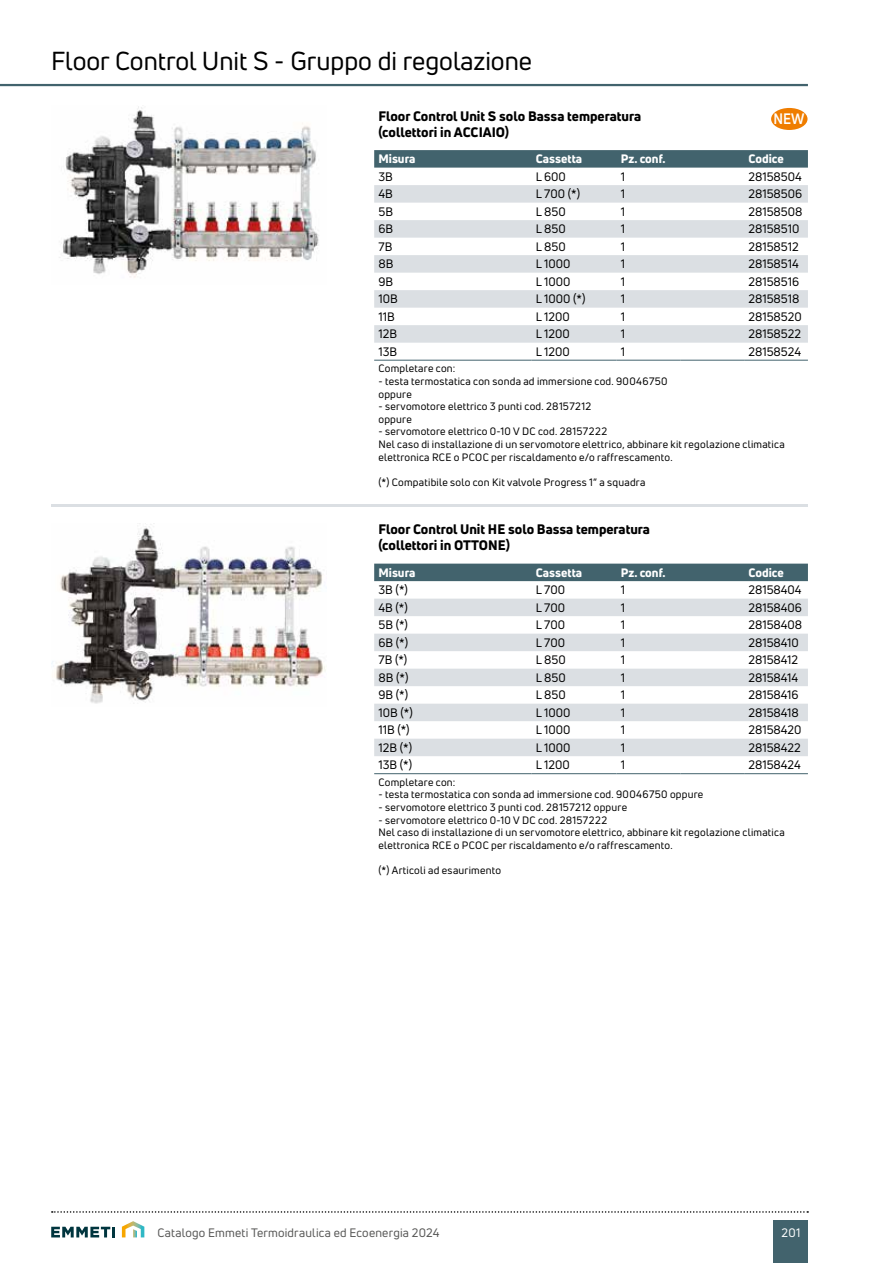
<style>
.page{position:relative;width:893px;height:1263px;background:#fff}
.page>*{position:absolute;margin:0;border:0;box-sizing:border-box;transform-origin:0 0}
.t1{font:25.5px "Uni Neue";color:#000}
.t2{font:700 14.85px "Uni Neue";color:#fff;scale:.93 1}
.t3{font:800 13.5px/16.2px "Uni Neue";color:#000}
.t4{font:12px "Uni Neue";color:#000}
.t5{font:800 12px "Uni Neue";color:#fff}
.t6{font:12px "Uni Neue";letter-spacing:.015em;color:#575756}
.t7{font:12px "Uni Neue";color:#fff}
.t8{font:10.5px/12.6px "Uni Neue";letter-spacing:.02em;color:#000}
</style>
<div class="page">
<hr style="left:0;top:84px;width:808px;height:2px;background:#42636d">
<svg style="left:122px;top:1221px;width:22px;height:16px"></svg>
<svg style="left:51px;top:1227px;width:64px;height:10px"></svg>
<div style="left:774px;top:1220px;width:34px;height:43px;background:#42636d"></div>
<svg style="left:52px;top:1211px;width:756px;height:2px"></svg>
<img style="left:59px;top:106px;width:260px;height:172px">
<svg style="left:771px;top:107px;width:37px;height:23px"></svg>
<div style="left:771px;top:108px;width:36px;height:22px;background:#ef7d00;border-radius:50%"></div>
<svg style="left:374px;top:150px;width:434px;height:18px;background:#476770"></svg>
<svg style="left:374px;top:185px;width:434px;height:158px;fill:#dbdfe3"></svg>
<hr style="left:374px;top:360px;width:157px;height:1px;background:#42636d">
<hr style="left:531px;top:360px;width:86px;height:1px;background:#42636d">
<hr style="left:617px;top:360px;width:63px;height:1px;background:#42636d">
<hr style="left:680px;top:360px;width:64px;height:1px;background:#42636d">
<hr style="left:744px;top:360px;width:64px;height:1px;background:#42636d">
<hr style="left:51px;top:505px;width:757px;height:2px;background:#dbdfe3">
<img style="left:51px;top:523px;width:275px;height:181px">
<div style="left:374px;top:564px;width:434px;height:17px;background:#42636d"></div>
<svg style="left:374px;top:599px;width:434px;height:157px;fill:#dbdfe3"></svg>
<hr style="left:374px;top:773px;width:157px;height:1px;background:#42636d">
<hr style="left:531px;top:773px;width:86px;height:1px;background:#42636d">
<hr style="left:617px;top:773px;width:63px;height:1px;background:#42636d">
<hr style="left:680px;top:773px;width:64px;height:1px;background:#42636d">
<hr style="left:744px;top:773px;width:64px;height:1px;background:#42636d">
<h1 class="t1" style="left:51px;top:45px;width:483px">Floor Control Unit S - Gruppo di regolazione</h1>
<p class="t3" style="left:378px;top:108px;width:264px">Floor Control Unit S solo Bassa temperatura (collettori in ACCIAIO)</p>
<h2 class="t2" style="left:773px;top:110px;width:35px">NEW</h2>
<p class="t5" style="left:378px;top:151px;width:38px">Misura</p>
<p class="t5" style="left:536px;top:151px;width:48px">Cassetta</p>
<p class="t5" style="left:621px;top:151px;width:46px">Pz. conf.</p>
<p class="t5" style="left:748px;top:151px;width:37px">Codice</p>
<p class="t4" style="left:378px;top:169px;width:16px">3B</p>
<p class="t4" style="left:536px;top:169px;width:32px">L 600</p>
<p class="t4" style="left:621px;top:169px;width:6px">1</p>
<p class="t4" style="left:748px;top:169px;width:55px">28158504</p>
<p class="t4" style="left:378px;top:187px;width:16px">4B</p>
<p class="t4" style="left:536px;top:187px;width:46px">L 700 (*)</p>
<p class="t4" style="left:621px;top:187px;width:6px">1</p>
<p class="t4" style="left:748px;top:187px;width:55px">28158506</p>
<p class="t4" style="left:378px;top:204px;width:16px">5B</p>
<p class="t4" style="left:536px;top:204px;width:32px">L 850</p>
<p class="t4" style="left:621px;top:204px;width:6px">1</p>
<p class="t4" style="left:748px;top:204px;width:56px">28158508</p>
<p class="t4" style="left:378px;top:222px;width:16px">6B</p>
<p class="t4" style="left:536px;top:222px;width:32px">L 850</p>
<p class="t4" style="left:621px;top:222px;width:6px">1</p>
<p class="t4" style="left:748px;top:222px;width:52px">28158510</p>
<p class="t4" style="left:378px;top:239px;width:15px">7B</p>
<p class="t4" style="left:536px;top:239px;width:32px">L 850</p>
<p class="t4" style="left:621px;top:239px;width:6px">1</p>
<p class="t4" style="left:748px;top:239px;width:52px">28158512</p>
<p class="t4" style="left:378px;top:257px;width:16px">8B</p>
<p class="t4" style="left:536px;top:257px;width:36px">L 1000</p>
<p class="t4" style="left:621px;top:257px;width:6px">1</p>
<p class="t4" style="left:748px;top:257px;width:52px">28158514</p>
<p class="t4" style="left:378px;top:274px;width:16px">9B</p>
<p class="t4" style="left:536px;top:274px;width:36px">L 1000</p>
<p class="t4" style="left:621px;top:274px;width:6px">1</p>
<p class="t4" style="left:748px;top:274px;width:52px">28158516</p>
<p class="t4" style="left:378px;top:292px;width:21px">10B</p>
<p class="t4" style="left:536px;top:292px;width:51px">L 1000 (*)</p>
<p class="t4" style="left:621px;top:292px;width:6px">1</p>
<p class="t4" style="left:748px;top:292px;width:52px">28158518</p>
<p class="t4" style="left:378px;top:309px;width:18px">11B</p>
<p class="t4" style="left:536px;top:309px;width:36px">L 1200</p>
<p class="t4" style="left:621px;top:309px;width:6px">1</p>
<p class="t4" style="left:748px;top:309px;width:55px">28158520</p>
<p class="t4" style="left:378px;top:327px;width:20px">12B</p>
<p class="t4" style="left:536px;top:327px;width:36px">L 1200</p>
<p class="t4" style="left:621px;top:327px;width:6px">1</p>
<p class="t4" style="left:748px;top:327px;width:54px">28158522</p>
<p class="t4" style="left:378px;top:344px;width:20px">13B</p>
<p class="t4" style="left:536px;top:344px;width:36px">L 1200</p>
<p class="t4" style="left:621px;top:344px;width:6px">1</p>
<p class="t4" style="left:748px;top:344px;width:54px">28158524</p>
<p class="t8" style="left:378px;top:362px;width:79px">Completare con:</p>
<p class="t8" style="left:378px;top:375px;width:291px">- testa termostatica con sonda ad immersione cod. 90046750 oppure</p>
<p class="t8" style="left:378px;top:400px;width:214px">- servomotore elettrico 3 punti cod. 28157212 oppure</p>
<p class="t8" style="left:378px;top:425px;width:408px">- servomotore elettrico 0-10 V DC cod. 28157222<br>Nel caso di installazione di un servomotore elettrico, abbinare kit regolazione climatica elettronica RCE o PCOC per riscaldamento e/o raffrescamento.</p>
<p class="t8" style="left:378px;top:476px;width:269px">(*) Compatibile solo con Kit valvole Progress 1” a squadra</p>
<p class="t3" style="left:378px;top:521px;width:273px">Floor Control Unit HE solo Bassa temperatura (collettori in OTTONE)</p>
<p class="t5" style="left:378px;top:564px;width:38px">Misura</p>
<p class="t5" style="left:536px;top:564px;width:48px">Cassetta</p>
<p class="t5" style="left:621px;top:564px;width:46px">Pz. conf.</p>
<p class="t5" style="left:748px;top:564px;width:37px">Codice</p>
<p class="t4" style="left:378px;top:583px;width:31px">3B (*)</p>
<p class="t4" style="left:536px;top:583px;width:31px">L 700</p>
<p class="t4" style="left:621px;top:583px;width:6px">1</p>
<p class="t4" style="left:748px;top:583px;width:55px">28158404</p>
<p class="t4" style="left:378px;top:600px;width:31px">4B (*)</p>
<p class="t4" style="left:536px;top:600px;width:31px">L 700</p>
<p class="t4" style="left:621px;top:600px;width:6px">1</p>
<p class="t4" style="left:748px;top:600px;width:55px">28158406</p>
<p class="t4" style="left:378px;top:618px;width:31px">5B (*)</p>
<p class="t4" style="left:536px;top:618px;width:31px">L 700</p>
<p class="t4" style="left:621px;top:618px;width:6px">1</p>
<p class="t4" style="left:748px;top:618px;width:55px">28158408</p>
<p class="t4" style="left:378px;top:635px;width:31px">6B (*)</p>
<p class="t4" style="left:536px;top:635px;width:31px">L 700</p>
<p class="t4" style="left:621px;top:635px;width:6px">1</p>
<p class="t4" style="left:748px;top:635px;width:52px">28158410</p>
<p class="t4" style="left:378px;top:653px;width:30px">7B (*)</p>
<p class="t4" style="left:536px;top:653px;width:32px">L 850</p>
<p class="t4" style="left:621px;top:653px;width:6px">1</p>
<p class="t4" style="left:748px;top:653px;width:51px">28158412</p>
<p class="t4" style="left:378px;top:670px;width:32px">8B (*)</p>
<p class="t4" style="left:536px;top:670px;width:32px">L 850</p>
<p class="t4" style="left:621px;top:670px;width:6px">1</p>
<p class="t4" style="left:748px;top:670px;width:51px">28158414</p>
<p class="t4" style="left:378px;top:688px;width:31px">9B (*)</p>
<p class="t4" style="left:536px;top:688px;width:32px">L 850</p>
<p class="t4" style="left:621px;top:688px;width:6px">1</p>
<p class="t4" style="left:748px;top:688px;width:52px">28158416</p>
<p class="t4" style="left:378px;top:705px;width:36px">10B (*)</p>
<p class="t4" style="left:536px;top:705px;width:36px">L 1000</p>
<p class="t4" style="left:621px;top:705px;width:6px">1</p>
<p class="t4" style="left:748px;top:705px;width:52px">28158418</p>
<p class="t4" style="left:378px;top:723px;width:33px">11B (*)</p>
<p class="t4" style="left:536px;top:723px;width:36px">L 1000</p>
<p class="t4" style="left:621px;top:723px;width:6px">1</p>
<p class="t4" style="left:748px;top:723px;width:55px">28158420</p>
<p class="t4" style="left:378px;top:740px;width:35px">12B (*)</p>
<p class="t4" style="left:536px;top:740px;width:36px">L 1000</p>
<p class="t4" style="left:621px;top:740px;width:6px">1</p>
<p class="t4" style="left:748px;top:740px;width:54px">28158422</p>
<p class="t4" style="left:378px;top:758px;width:35px">13B (*)</p>
<p class="t4" style="left:536px;top:758px;width:36px">L 1200</p>
<p class="t4" style="left:621px;top:758px;width:6px">1</p>
<p class="t4" style="left:748px;top:758px;width:54px">28158424</p>
<p class="t8" style="left:378px;top:776px;width:79px">Completare con:</p>
<p class="t8" style="left:378px;top:788px;width:326px">- testa termostatica con sonda ad immersione cod. 90046750 oppure</p>
<p class="t8" style="left:378px;top:801px;width:250px">- servomotore elettrico 3 punti cod. 28157212 oppure</p>
<p class="t8" style="left:378px;top:813px;width:408px">- servomotore elettrico 0-10 V DC cod. 28157222<br>Nel caso di installazione di un servomotore elettrico, abbinare kit regolazione climatica elettronica RCE o PCOC per riscaldamento e/o raffrescamento.</p>
<p class="t8" style="left:378px;top:864px;width:124px">(*) Articoli ad esaurimento</p>
<p class="t6" style="left:157px;top:1226px;width:284px">Catalogo Emmeti Termoidraulica ed Ecoenergia 2024</p>
<p class="t7" style="left:781px;top:1225px;width:20px">201</p>
</div>
